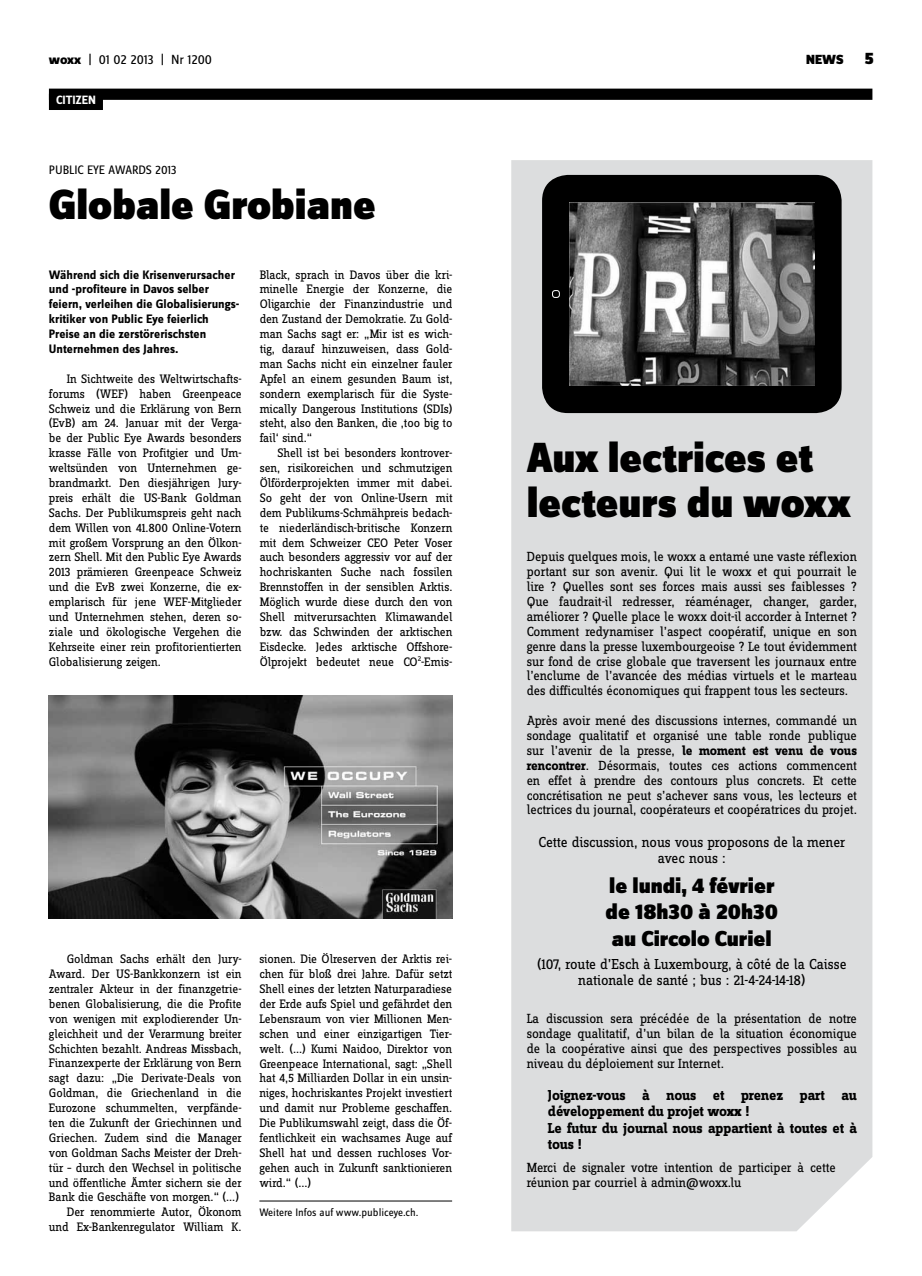
<style>
.page{position:relative;width:922px;height:1276px;background:#fff}
.page>*{position:absolute;margin:0;border:0;box-sizing:border-box;transform-origin:0 0}
.t1{font:900 43.75px/44.6px "Zine Sans Dis";color:#000}
.t2{font:900 22.5px/26.2px "Zine Sans Dis";color:#000}
.t3{font:15px/16.2px "Zine Slab Dis";letter-spacing:-.01em;color:#000;text-align:center}
.t4{font:700 15px/16.2px "Zine Slab Dis";letter-spacing:-.01em;color:#000}
.t5{font:13.75px/14.9px "Zine Slab Dis";letter-spacing:-.01em;color:#000;text-align:justify}
.t6{font:13.75px "Zine Sans Dis";letter-spacing:-.01em;color:#000}
.t7{font:900 13.75px "Zine Sans Dis";color:#000}
.t8{font:12.75px/14.9px "Zine Slab Dis";letter-spacing:-.01em;color:#000;text-align:justify}
.t9{font:700 12.75px/14.9px "Zine Sans Dis";color:#000}
.t10{font:12.75px "Zine Sans Dis";letter-spacing:-.01em;color:#000}
.t11{font:700 12.5px "Zine Sans Dis";letter-spacing:-.01em;color:#fff}
.t12{font:11.25px "Zine Sans Dis";color:#000}
.s1{font-weight:800}
.s2{font-size:17.5px}
.s3{font-weight:700}
</style>
<div class="page">
<div style="left:49px;top:89px;width:823px;height:11px;background:#000"></div>
<div style="left:49px;top:94px;width:54px;height:16px;background:#000"></div>
<div style="left:511px;top:160px;width:361px;height:1071px;background:#dcddde"></div>
<div style="left:542px;top:175px;width:299px;height:238px;background:#000;border-radius:26px"></div>
<img style="left:569px;top:202px;width:245px;height:184px">
<div style="left:552px;top:290px;width:7px;height:7px;border:1px solid #fff;border-radius:3px"></div>
<hr style="left:259px;top:1200px;width:193px;height:1px;background:#000">
<img style="left:49px;top:696px;width:403px;height:222px">
<p class="t6" style="left:49px;top:53px;width:165px"><span class="s1">woxx</span> | 01 02 2013 | Nr 1200</p>
<p class="t7" style="left:806px;top:53px;width:69px">NEWS <span class="s2">5</span></p>
<p class="t11" style="left:56px;top:93px;width:41px">CITIZEN</p>
<p class="t10" style="left:49px;top:163px;width:129px">PUBLIC EYE AWARDS 2013</p>
<h1 class="t1" style="left:49px;top:185px;width:328px">Globale Grobiane</h1>
<p class="t9" style="left:49px;top:268px;width:192px">Während sich die Krisenverursacher und -profiteure in Davos selber feiern, verleihen die Globalisierungs&shy;kritiker von Public Eye feierlich Preise an die zerstörerischsten Unternehmen des Jahres.</p>
<p class="t8" style="left:49px;top:372px;width:194px;text-indent:18px">In Sichtweite des Weltwirtschafts&shy;forums (WEF) haben Greenpeace Schweiz und die Erklärung von Bern (EvB) am 24. Januar mit der Verga&shy;be der Public Eye Awards besonders krasse Fälle von Profitgier und Um&shy;weltsünden von Unternehmen ge&shy;brandmarkt. Den diesjährigen Jury&shy;preis erhält die US-Bank Goldman Sachs. Der Publikumspreis geht nach dem Willen von 41.800 Online-Votern mit großem Vorsprung an den Ölkon&shy;zern Shell. Mit den Public Eye Awards 2013 prämieren Greenpeace Schweiz und die EvB zwei Konzerne, die ex&shy;emplarisch für jene WEF-Mitglieder und Unternehmen stehen, deren so&shy;ziale und ökologische Vergehen die Kehrseite einer rein profitorientierten Globalisierung zeigen.</p>
<p class="t8" style="left:49px;top:952px;width:194px;text-align:right">Goldman Sachs erhält den Jury-Award. Der US-Bankkonzern ist ein zentraler Akteur in der finanzgetrie&shy;benen Globalisierung, die die Profite von wenigen mit explodierender Un&shy;gleichheit und der Verarmung breiter Schichten bezahlt. Andreas Missbach, Finanzexperte der Erklärung von Bern sagt dazu: „Die Derivate-Deals von Goldman, die Griechenland in die Eurozone schummelten, verpfände&shy;ten die Zukunft der Griechinnen und Griechen. Zudem sind die Manager von Goldman Sachs Meister der Dreh&shy;tür – durch den Wechsel in politische und öffentliche Ämter sichern sie der Bank die Geschäfte von morgen.“ (...)<br>Der renommierte Autor, Ökonom und Ex-Bankenregulator William K.</p>
<p class="t8" style="left:259px;top:268px;width:194px">Black, sprach in Davos über die kri&shy;minelle Energie der Konzerne, die Oligarchie der Finanzindustrie und den Zustand der Demokratie. Zu Gold&shy;man Sachs sagt er: „Mir ist es wich&shy;tig, darauf hinzuweisen, dass Gold&shy;man Sachs nicht ein einzelner fauler Apfel an einem gesunden Baum ist, sondern exemplarisch für die Syste&shy;mically Dangerous Institutions (SDIs) steht, also den Banken, die ‚too big to fail‘ sind.“</p>
<p class="t8" style="left:260px;top:446px;width:194px;text-indent:18px">Shell ist bei besonders kontrover&shy;sen, risikoreichen und schmutzigen Ölförderprojekten immer mit dabei.<br>So geht der von Online-Usern mit dem Publikums-Schmähpreis bedach&shy;te niederländisch-britische Konzern mit dem Schweizer CEO Peter Voser auch besonders aggressiv vor auf der hochriskanten Suche nach fossilen Brennstoffen in der sensiblen Arktis.<br>Möglich wurde diese durch den von Shell mitverursachten Klimawandel bzw. das Schwinden der arktischen Eisdecke. Jedes arktische Offshore-Ölprojekt bedeutet neue CO<sup>2</sup>-Emis-</p>
<h1 class="t1" style="left:526px;top:438px;width:325px">Aux lectrices et lecteurs du woxx</h1>
<p class="t5" style="left:526px;top:550px;width:332px">Depuis quelques mois, le woxx a entamé une vaste réflexion portant sur son avenir. Qui lit le woxx et qui pourrait le lire ? Quelles sont ses forces mais aussi ses faiblesses ?<br>Que faudrait-il redresser, réaménager, changer, garder, améliorer ? Quelle place le woxx doit-il accorder à Internet ?<br>Comment redynamiser l’aspect coopératif, unique en son genre dans la presse luxembourgeoise ? Le tout évidemment sur fond de crise globale que traversent les journaux entre l’enclume de l’avancée des médias virtuels et le marteau des difficultés économiques qui frappent tous les secteurs.</p>
<p class="t5" style="left:526px;top:714px;width:332px">Après avoir mené des discussions internes, commandé un sondage qualitatif et organisé une table ronde publique sur l’avenir de la presse, <span class="s3">le moment est venu de vous rencontrer</span>. Désormais, toutes ces actions commencent en effet à prendre des contours plus concrets. Et cette concrétisation ne peut s’achever sans vous, les lecteurs et lectrices du journal, coopérateurs et coopératrices du projet.</p>
<p class="t3" style="left:538px;top:835px;width:308px">Cette discussion, nous vous proposons de la mener avec nous :</p>
<h2 class="t2" style="left:605px;top:874px;width:174px">le lundi, 4 février de 18h30 à 20h30 au Circolo Curiel</h2>
<p class="t3" style="left:537px;top:956px;width:311px">(107, route d’Esch à Luxembourg, à côté de la Caisse nationale de santé ; bus : 21-4-24-14-18)</p>
<p class="t5" style="left:526px;top:1011px;width:332px">La discussion sera précédée de la présentation de notre sondage qualitatif, d’un bilan de la situation économique de la coopérative ainsi que des perspectives possibles au niveau du déploiement sur Internet.</p>
<p class="t4" style="left:548px;top:1088px;width:310px">Joignez-vous à nous et prenez part au développement du projet woxx !<br>Le futur du journal nous appartient à toutes et à tous !</p>
<p class="t5" style="left:526px;top:1160px;width:310px">Merci de signaler votre intention de participer à cette réunion par courriel à admin@woxx.lu</p>
<p class="t8" style="left:259px;top:952px;width:194px">sionen. Die Ölreserven der Arktis rei&shy;chen für bloß drei Jahre. Dafür setzt Shell eines der letzten Naturparadiese der Erde aufs Spiel und gefährdet den Lebensraum von vier Millionen Men&shy;schen und einer einzigartigen Tier&shy;welt. (...) Kumi Naidoo, Direktor von Greenpeace International, sagt: „Shell hat 4,5 Milliarden Dollar in ein unsin&shy;niges, hochriskantes Projekt investiert und damit nur Probleme geschaffen.<br>Die Publikumswahl zeigt, dass die Öf&shy;fentlichkeit ein wachsames Auge auf Shell hat und dessen ruchloses Vor&shy;gehen auch in Zukunft sanktionieren wird.“ (...)</p>
<p class="t12" style="left:259px;top:1206px;width:160px">Weitere Infos auf www.publiceye.ch.</p>
</div>
